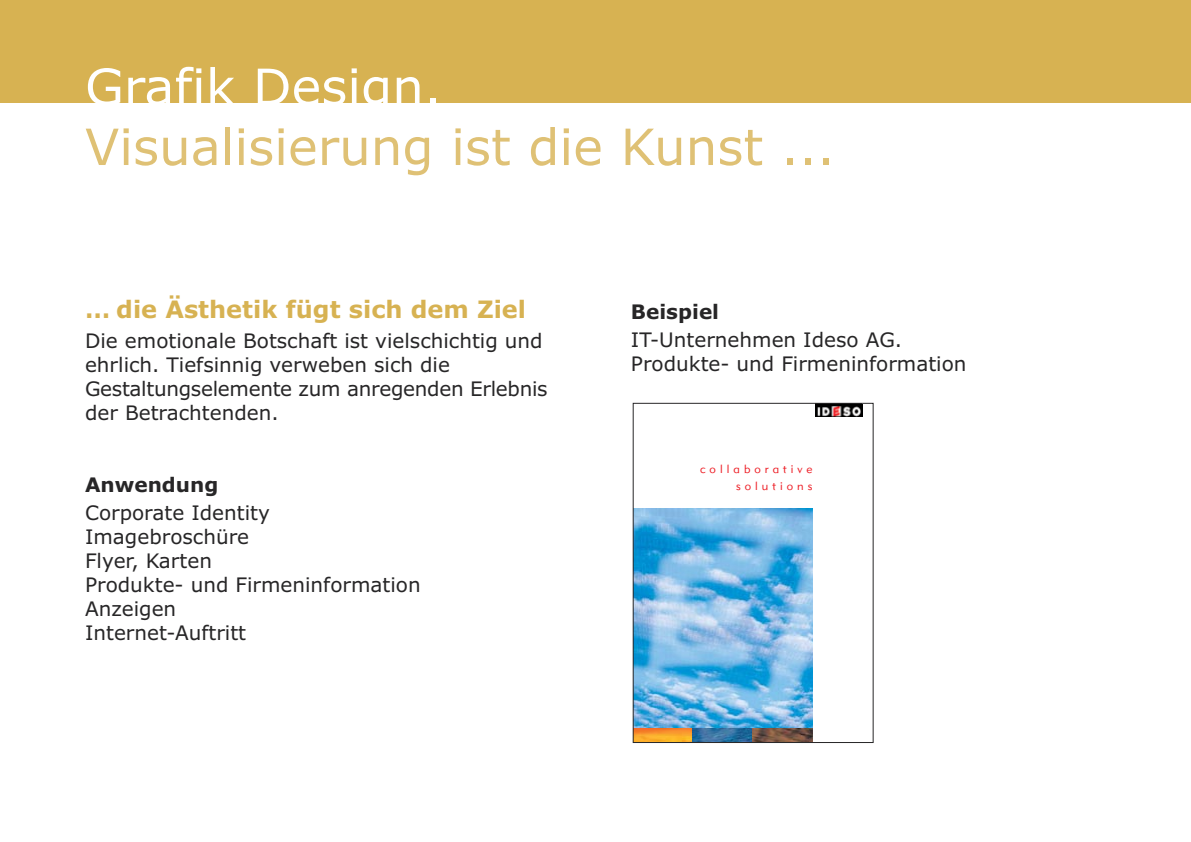
<style>
.page{position:relative;width:1191px;height:842px;background:#fff}
.page>*{position:absolute;margin:0;border:0;box-sizing:border-box;transform-origin:0 0}
.t1{font:50px "Verdana";color:#dfc175}
.t2{font:50px "Verdana";color:#fff}
.t3{font:700 24px "Verdana";color:#d7b252}
.t4{font:20px/24px "Verdana";color:#272627}
.t5{font:700 20px "Verdana";color:#272627}
.t6{font:11.8px/16.9px "Geometric 415 BT Lite A+FEJDZK";letter-spacing:.34em;color:#ed1c24;text-align:right}
</style>
<div class="page">
<div style="left:0;top:0;width:1191px;height:102px;background:#d7b252"></div>
<img style="left:635px;top:508px;width:177px;height:220px">
<img style="left:815px;top:405px;width:47px;height:12px">
<svg style="left:635px;top:728px;width:57px;height:13px"></svg>
<svg style="left:692px;top:728px;width:60px;height:13px"></svg>
<svg style="left:752px;top:728px;width:60px;height:13px"></svg>
<div style="left:633px;top:403px;width:240px;height:340px;border:1px solid #272627"></div>
<h1 class="t2" style="left:85px;top:67px;width:358px">Grafik Design.</h1>
<h1 class="t1" style="left:85px;top:127px;width:751px">Visualisierung ist die Kunst ...</h1>
<p class="t3" style="left:85px;top:300px;width:442px">… die Ästhetik fügt sich dem Ziel</p>
<p class="t4" style="left:85px;top:331px;width:464px">Die emotionale Botschaft ist vielschichtig und ehrlich. Tiefsinnig verweben sich die Gestaltungselemente zum anregenden Erlebnis der Betrachtenden.</p>
<p class="t5" style="left:85px;top:477px;width:135px">Anwendung</p>
<p class="t4" style="left:85px;top:503px;width:337px">Corporate Identity<br>Imagebroschüre<br>Flyer, Karten<br>Produkte- und Firmeninformation<br>Anzeigen<br>Internet-Auftritt</p>
<p class="t5" style="left:631px;top:304px;width:90px">Beispiel</p>
<p class="t4" style="left:631px;top:330px;width:337px">IT-Unternehmen Ideso AG.<br>Produkte- und Firmeninformation</p>
<p class="t6" style="left:700px;top:461px;width:114px">collaborative solutions</p>
</div>
